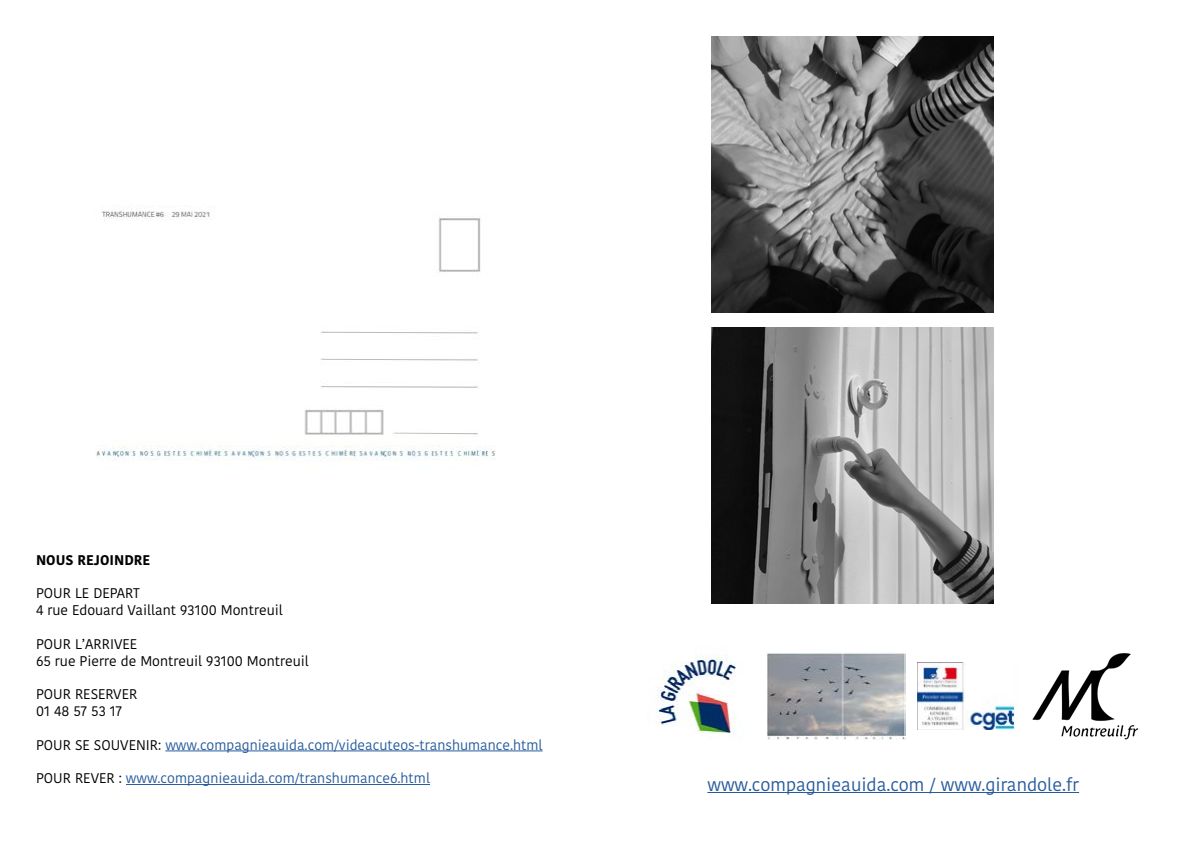
<style>
.page{position:relative;width:1191px;height:842px;background:#fff}
.page>*{position:absolute;margin:0;border:0;box-sizing:border-box;transform-origin:0 0}
.t1{font:18px "Kohinoor Devanagari";color:#275b9b}
.t2{font:14px "Kohinoor Devanagari";color:#275b9b}
.t3{font:14px/16.8px "Kohinoor Devanagari";color:#000}
.t4{font:700 14px "Kohinoor Devanagari";color:#000}
.s1{color:#000}
</style>
<div class="page">
<img style="left:96px;top:205px;width:400px;height:256px">
<hr style="left:165px;top:750px;width:377px;height:1px;background:#275b9b">
<hr style="left:126px;top:784px;width:304px;height:1px;background:#275b9b">
<hr style="left:707px;top:792px;width:372px;height:1px;background:#275b9b">
<img style="left:767px;top:653px;width:138px;height:87px">
<img style="left:656px;top:654px;width:80px;height:80px">
<img style="left:917px;top:663px;width:98px;height:66px">
<img style="left:1032px;top:653px;width:107px;height:87px">
<img style="left:711px;top:36px;width:283px;height:276px">
<img style="left:711px;top:327px;width:283px;height:277px">
<p class="t4" style="left:36px;top:547px;width:116px">NOUS REJOINDRE</p>
<p class="t3" style="left:36px;top:585px;width:248px">POUR LE DEPART<br>4 rue Edouard Vaillant 93100 Montreuil</p>
<p class="t3" style="left:36px;top:635px;width:274px">POUR L’ARRIVEE<br>65 rue Pierre de Montreuil 93100 Montreuil</p>
<p class="t3" style="left:36px;top:686px;width:103px">POUR RESERVER<br>01 48 57 53 17</p>
<p class="t2" style="left:36px;top:736px;width:508px"><span class="s1">POUR SE SOUVENIR:</span> www.compagnieauida.com/videacuteos-transhumance.html</p>
<p class="t2" style="left:36px;top:770px;width:395px"><span class="s1">POUR REVER :</span> www.compagnieauida.com/transhumance6.html</p>
<p class="t1" style="left:707px;top:774px;width:373px">www.compagnieauida.com / www.girandole.fr</p>
</div>
